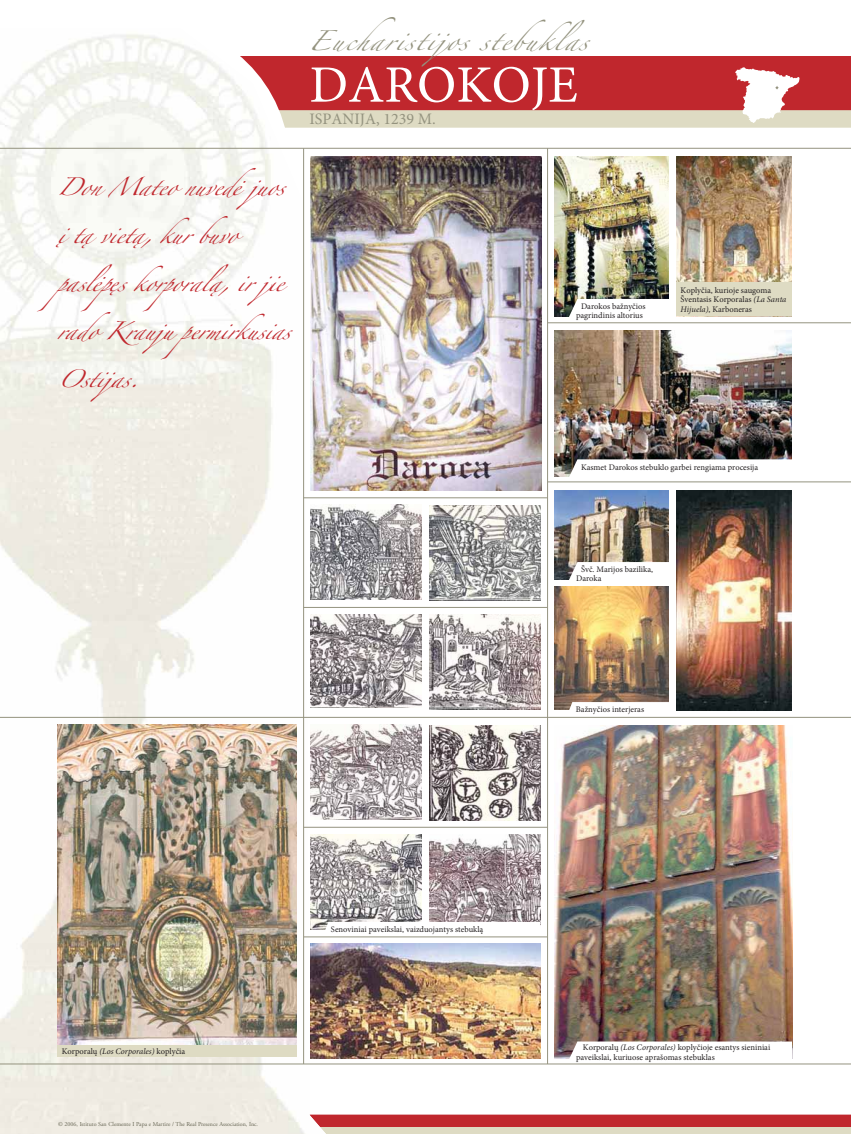
<style>
.page{position:relative;width:851px;height:1134px;background:#fff}
.page>*{position:absolute;margin:0;border:0;box-sizing:border-box;transform-origin:0 0}
.t1{font:52.5px "Minion Pro";color:#fff}
.t2{font:italic 45px "Zapfino Extra LT One";letter-spacing:.04em;color:#94937f}
.t3{font:italic 40px/48px "Zapfino Extra LT One";color:#c0272d}
.t4{font:16px "Minion Pro";color:#94937f}
.t5{font:8.5px/9.5px "Minion Pro";color:#231f20}
.t6{font:6px "Adobe Garamond";color:#636250}
.s1{font-style:italic}
</style>
<div class="page">
<div style="left:303px;top:1114px;width:547px;height:18px;background:#c0272d"></div>
<div style="left:303px;top:1128px;width:547px;height:6px;background:#dedbc3"></div>
<div style="left:221px;top:57px;width:629px;height:54px;background:#c0272d"></div>
<div style="left:222px;top:110px;width:628px;height:18px;background:#dedbc3"></div>
<img style="left:0;top:34px;width:326px;height:1100px">
<hr style="left:0;top:148px;width:850px;height:1px;background:#94937f">
<hr style="left:0;top:1064px;width:850px;height:1px;background:#94937f">
<hr style="left:303px;top:148px;width:1px;height:916px;background:#94937f">
<img style="left:554px;top:331px;width:237px;height:145px">
<img style="left:310px;top:157px;width:231px;height:334px">
<img style="left:310px;top:944px;width:230px;height:114px">
<img style="left:554px;top:725px;width:237px;height:333px">
<hr style="left:547px;top:482px;width:303px;height:1px;background:#94937f">
<hr style="left:547px;top:323px;width:303px;height:1px;background:#94937f">
<hr style="left:0;top:717px;width:850px;height:1px;background:#94937f">
<hr style="left:547px;top:148px;width:1px;height:916px;background:#94937f">
<svg style="left:735px;top:67px;width:64px;height:56px"></svg>
<img style="left:676px;top:491px;width:115px;height:219px">
<img style="left:554px;top:491px;width:114px;height:88px">
<img style="left:676px;top:157px;width:115px;height:125px">
<img style="left:554px;top:157px;width:114px;height:159px">
<img style="left:554px;top:587px;width:114px;height:123px">
<img style="left:310px;top:505px;width:111px;height:95px">
<img style="left:429px;top:505px;width:111px;height:95px">
<div style="left:310px;top:614px;width:111px;height:96px;background:linear-gradient(to right,#fff,#fff)"></div>
<img style="left:310px;top:614px;width:111px;height:93px">
<img style="left:429px;top:614px;width:111px;height:96px">
<hr style="left:303px;top:498px;width:244px;height:1px;background:#94937f">
<hr style="left:303px;top:607px;width:244px;height:1px;background:#94937f">
<img style="left:310px;top:725px;width:111px;height:95px">
<img style="left:429px;top:725px;width:111px;height:95px">
<img style="left:310px;top:834px;width:111px;height:96px">
<img style="left:429px;top:834px;width:111px;height:88px">
<hr style="left:303px;top:827px;width:244px;height:1px;background:#94937f">
<hr style="left:304px;top:937px;width:243px;height:1px;background:#94937f">
<img style="left:58px;top:725px;width:239px;height:320px">
<svg style="left:323px;top:922px;width:98px;height:13px"></svg>
<svg style="left:567px;top:702px;width:102px;height:8px"></svg>
<div style="left:58px;top:1045px;width:239px;height:12px;background:#dedbc3"></div>
<svg style="left:567px;top:299px;width:101px;height:18px"></svg>
<svg style="left:567px;top:459px;width:225px;height:18px"></svg>
<svg style="left:567px;top:1041px;width:225px;height:18px"></svg>
<svg style="left:567px;top:562px;width:101px;height:18px"></svg>
<div style="left:676px;top:282px;width:115px;height:34px;background:#dedbc3"></div>
<h3 class="t3" style="left:57px;top:157px;width:249px">DonMateo nuvedėjuos į tąvietą,kurbuvo paslėpęskorporalą,irjie rado Kraujupermirkusias<br>Ostijas.</h3>
<h2 class="t2" style="left:308px;top:8px;width:297px">Eucharistijosstebuklas</h2>
<h1 class="t1" style="left:309px;top:50px;width:270px">DAROKOJE</h1>
<h3 class="t4" style="left:309px;top:109px;width:128px">ISPANIJA, 1239 M.</h3>
<p class="t5" style="left:576px;top:301px;width:71px;text-align:center">Darokos bažnyčios pagrindinis altorius</p>
<p class="t5" style="left:680px;top:285px;width:107px">Koplyčia, kurioje saugoma<br>Šventasis Korporalas <span class="s1">(La Santa<br>Hijuela)</span>, Karboneras</p>
<p class="t5" style="left:581px;top:462px;width:179px">Kasmet Darokos stebuklo garbei rengiama procesija</p>
<p class="t5" style="left:576px;top:564px;width:78px;text-indent:5px">Švč. Marijos bazilika,<br>Daroka</p>
<p class="t5" style="left:576px;top:704px;width:70px">Bažnyčios interjeras</p>
<p class="t5" style="left:62px;top:1046px;width:125px">Korporalų <span class="s1">(Los Corporales)</span> koplyčia</p>
<p class="t6" style="left:58px;top:1121px;width:201px">© 2006, Istituto San Clemente I Papa e Martire / The Real Presence Association, Inc.</p>
<p class="t5" style="left:331px;top:924px;width:154px">Senoviniai paveikslai, vaizduojantys stebuklą</p>
<p class="t5" style="left:576px;top:1043px;width:196px;text-indent:7px">Korporalų <span class="s1">(Los Corporales)</span> koplyčioje esantys sieniniai paveikslai, kuriuose aprašomas stebuklas</p>
</div>
